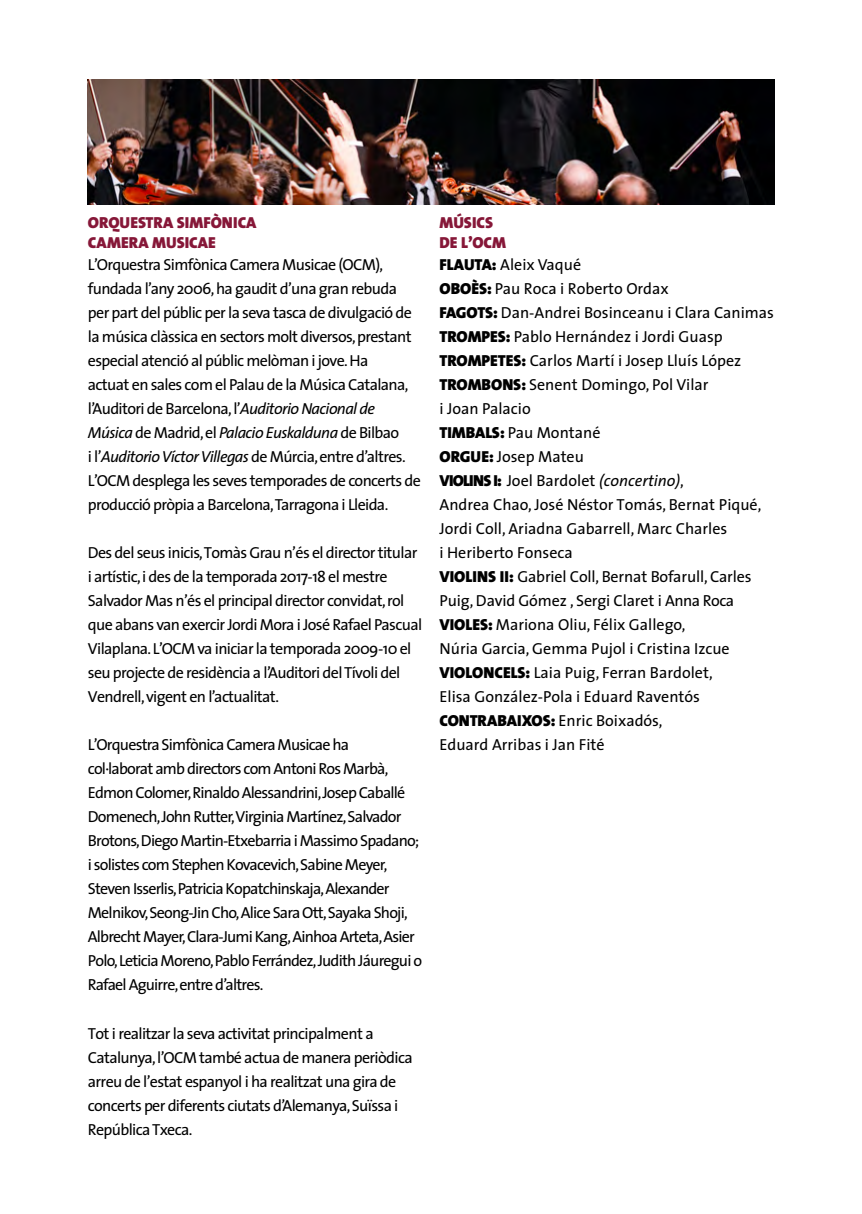
<style>
.page{position:relative;width:862px;height:1214px;background:#fff}
.page>*{position:absolute;margin:0;border:0;box-sizing:border-box;transform-origin:0 0}
.t1{font:16px/24px "The Sans";letter-spacing:-.04em;color:#000}
.t2{font:16px/24px "The Sans";color:#000}
.t3{font:16px/20px "The Sans Black Caps";color:#861738}
.s1{font-style:italic}
.s2{font-family:"The Sans Black Caps"}
</style>
<div class="page">
<img style="left:88px;top:79px;width:686px;height:125px">
<p class="t3" style="left:88px;top:213px;width:170px">ORQUESTRA SIMFÒNICA<br>CAMERA MUSICAE</p>
<p class="t3" style="left:439px;top:213px;width:68px">MÚSICS<br>DE L’OCM</p>
<p class="t1" style="left:88px;top:252px;width:334px">L’Orquestra Simfònica Camera Musicae (OCM), fundada l’any 2006, ha gaudit d’una gran rebuda per part del públic per la seva tasca de divulgació de la música clàssica en sectors molt diversos, prestant especial atenció al públic melòman i jove. Ha<br>actuat en sales com el Palau de la Música Catalana, l’Auditori de Barcelona, l’<span class="s1">Auditorio Nacional de Música</span> de Madrid, el <span class="s1">Palacio Euskalduna</span> de Bilbao<br>i l’<span class="s1">Auditorio Víctor Villegas</span> de Múrcia, entre d’altres.<br>L’OCM desplega les seves temporades de concerts de producció pròpia a Barcelona,Tarragona i Lleida.</p>
<p class="t1" style="left:88px;top:540px;width:336px">Des del seus inicis,Tomàs Grau n’és el director titular i artístic, i des de la temporada 2017-18 el mestre Salvador Mas n’és el principal director convidat, rol que abans van exercir Jordi Mora i José Rafael Pascual Vilaplana. L’OCM va iniciar la temporada 2009-10 el seu projecte de residència a l’Auditori del Tívoli del Vendrell, vigent en l’actualitat.</p>
<p class="t1" style="left:88px;top:732px;width:336px">L’Orquestra Simfònica Camera Musicae ha<br>col·laborat amb directors com Antoni Ros Marbà, Edmon Colomer, Rinaldo Alessandrini, Josep Caballé Domenech, John Rutter,Virginia Martínez, Salvador Brotons, Diego Martin-Etxebarria i Massimo Spadano; i solistes com Stephen Kovacevich, Sabine Meyer, Steven Isserlis, Patricia Kopatchinskaja, Alexander Melnikov, Seong-Jin Cho, Alice Sara Ott, Sayaka Shoji, Albrecht Mayer, Clara-Jumi Kang, Ainhoa Arteta, Asier Polo, Leticia Moreno, Pablo Ferrández, Judith Jáuregui o Rafael Aguirre, entre d’altres.</p>
<p class="t1" style="left:88px;top:1020px;width:326px">Tot i realitzar la seva activitat principalment a Catalunya, l’OCM també actua de manera periòdica arreu de l’estat espanyol i ha realitzat una gira de concerts per diferents ciutats d’Alemanya, Suïssa i República Txeca.</p>
<p class="t2" style="left:439px;top:252px;width:336px"><span class="s2">FLAUTA:</span> Aleix Vaqué<br><span class="s2">OBOÈS:</span> Pau Roca i Roberto Ordax<br><span class="s2">FAGOTS:</span> Dan-Andrei Bosinceanu i Clara Canimas <span class="s2">TROMPES:</span> Pablo Hernández i Jordi Guasp <span class="s2">TROMPETES:</span> Carlos Martí i Josep Lluís López <span class="s2">TROMBONS:</span> Senent Domingo, Pol Vilar<br>i Joan Palacio<br><span class="s2">TIMBALS:</span> Pau Montané<br><span class="s2">ORGUE:</span> Josep Mateu<br><span class="s2">VIOLINS I:</span> Joel Bardolet <span class="s1">(concertino)</span>,<br>Andrea Chao, José Néstor Tomás, Bernat Piqué, Jordi Coll, Ariadna Gabarrell, Marc Charles<br>i Heriberto Fonseca<br><span class="s2">VIOLINS II:</span> Gabriel Coll, Bernat Bofarull, Carles Puig, David Gómez , Sergi Claret i Anna Roca <span class="s2">VIOLES:</span> Mariona Oliu, Félix Gallego,<br>Núria Garcia, Gemma Pujol i Cristina Izcue <span class="s2">VIOLONCELS:</span> Laia Puig, Ferran Bardolet,<br>Elisa González-Pola i Eduard Raventós <span class="s2">CONTRABAIXOS:</span> Enric Boixadós,<br>Eduard Arribas i Jan Fité</p>
</div>
